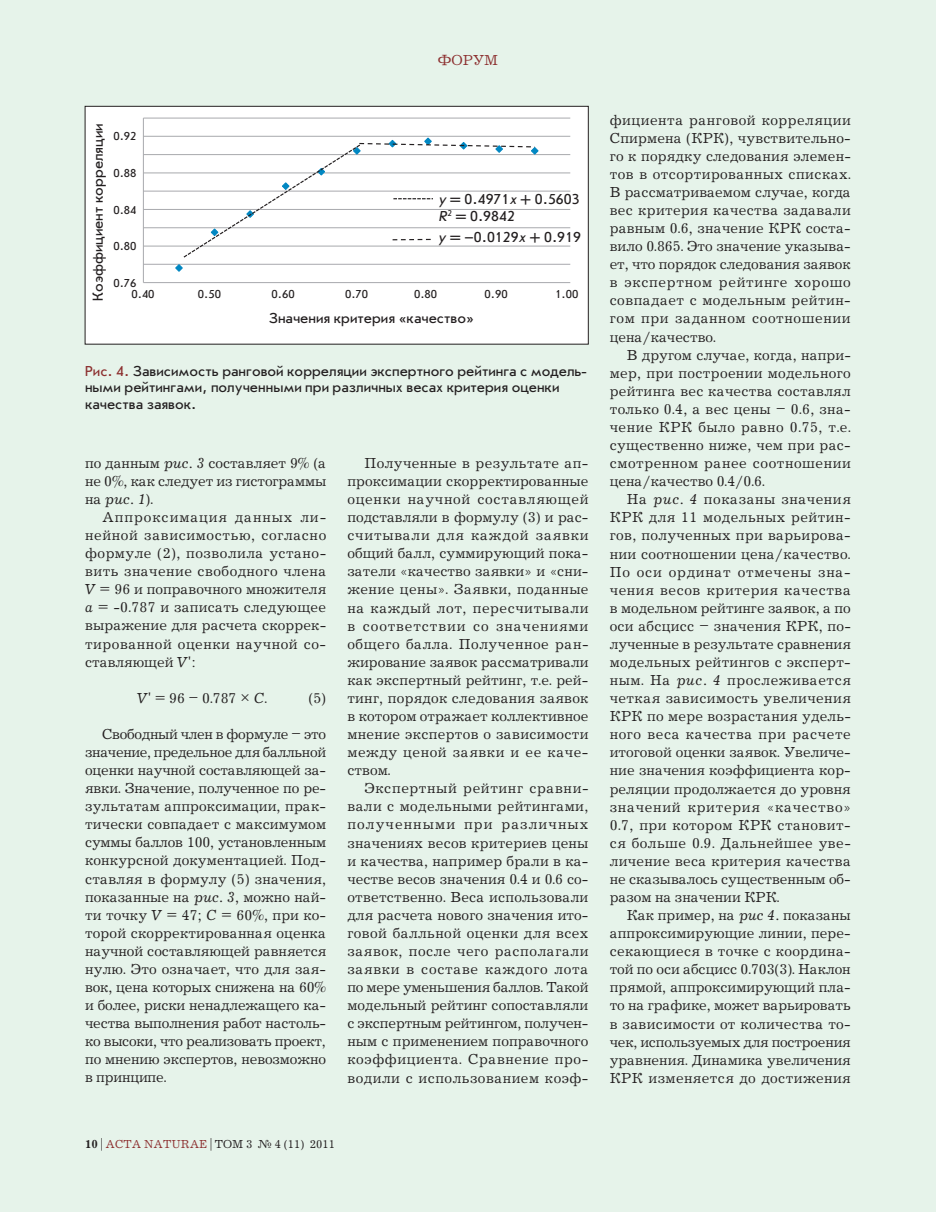
<style>
.page{position:relative;width:936px;height:1212px;background:#fff}
.page>*{position:absolute;margin:0;border:0;box-sizing:border-box;transform-origin:0 0}
.t1{font:15px/18.1px "Journal C";letter-spacing:.02em;color:#231f20;text-align:justify}
.t2{font:15px/16.5px "Journal Sans C";color:#231f20}
.t3{font:15px "Journal C";color:#8c2f2f}
.t4{font:12px "Journal Sans C";color:#231f20}
.t5{font:12px "Journal C";color:#231f20}
.s1{font-style:italic}
.s2{color:#8c2f2f}
.s3{font-family:"Newton C Pro"}
.s4{font-weight:700}
</style>
<div class="page">
<div style="left:0;top:0;width:914px;height:1212px;background:#e6f3ea"></div>
<div style="left:914px;top:0;width:21px;height:1212px;background:#e6f3ea"></div>
<div style="left:85px;top:106px;width:503px;height:238px;background:#fff"></div>
<hr style="left:143px;top:264px;width:427px;height:1px;background:#a8a9ad">
<hr style="left:143px;top:246px;width:427px;height:1px;background:#a8a9ad">
<hr style="left:143px;top:227px;width:427px;height:1px;background:#a8a9ad">
<hr style="left:143px;top:209px;width:427px;height:1px;background:#a8a9ad">
<hr style="left:143px;top:191px;width:427px;height:1px;background:#a8a9ad">
<hr style="left:143px;top:173px;width:427px;height:1px;background:#a8a9ad">
<hr style="left:143px;top:154px;width:427px;height:1px;background:#a8a9ad">
<hr style="left:143px;top:136px;width:427px;height:1px;background:#a8a9ad">
<hr style="left:143px;top:118px;width:427px;height:1px;background:#a8a9ad">
<hr style="left:143px;top:118px;width:1px;height:165px;background:#a8a9ad">
<hr style="left:143px;top:282px;width:427px;height:1px;background:#a8a9ad">
<svg style="left:175px;top:137px;width:364px;height:135px"></svg>
<div style="left:85px;top:106px;width:503px;height:238px;border:1px solid #231f20"></div>
<p class="t3" style="left:438px;top:52px;width:62px">ФОРУМ</p>
<p class="t2" style="left:90px;top:301px;width:179px;rotate:-90deg">Коэффициент корреляции</p>
<p class="t4" style="left:113px;top:130px;width:25px">0.92</p>
<p class="t4" style="left:113px;top:167px;width:25px">0.88</p>
<p class="t4" style="left:113px;top:204px;width:25px">0.84</p>
<p class="t4" style="left:113px;top:240px;width:25px">0.80</p>
<p class="t4" style="left:113px;top:277px;width:25px">0.76</p>
<p class="t2" style="left:438px;top:191px;width:142px"><span class="s1">y</span> = 0.4971<span class="s1">x</span> + 0.5603<br><span class="s1">R</span><sup>2</sup> = 0.9842</p>
<p class="t2" style="left:438px;top:229px;width:144px"><span class="s1">y</span> = –0.0129<span class="s1">x</span> + 0.919</p>
<p class="t4" style="left:131px;top:288px;width:25px">0.40</p>
<p class="t4" style="left:198px;top:288px;width:25px">0.50</p>
<p class="t4" style="left:271px;top:288px;width:25px">0.60</p>
<p class="t4" style="left:345px;top:288px;width:25px">0.70</p>
<p class="t4" style="left:414px;top:288px;width:25px">0.80</p>
<p class="t4" style="left:484px;top:288px;width:25px">0.90</p>
<p class="t4" style="left:555px;top:288px;width:25px">1.00</p>
<p class="t2" style="left:269px;top:310px;width:206px">Значения критерия «качество»</p>
<p class="t2" style="left:85px;top:363px;width:503px"><span class="s2">Рис. 4.</span> Зависимость ранговой корреляции экспертного рейтинга с модель&shy;ными рейтингами, полученными при различных весах критерия оценки качества заявок.</p>
<p class="t1" style="left:85px;top:454px;width:242px">ПО ДАННЫМ <span class="s1">рис. 3</span> СОСТАВЛЯЕТ 9% (А НЕ 0%, КАК СЛЕДУЕТ ИЗ ГИСТОГРАММЫ НА <span class="s1">рис. 1</span>).</p>
<p class="t1" style="left:85px;top:509px;width:243px;text-indent:17px">АППРОКСИМАЦИЯ ДАННЫХ ЛИ-НЕЙНОЙ ЗАВИСИМОСТЬЮ, СОГЛАСНО ФОРМУЛЕ (2), ПОЗВОЛИЛА УСТАНО-ВИТЬ ЗНАЧЕНИЕ СВОБОДНОГО ЧЛЕНА <span class="s1">V</span> = 96 И ПОПРАВОЧНОГО МНОЖИТЕЛЯ <span class="s1">а</span> = -0.787 И ЗАПИСАТЬ СЛЕДУЮЩЕЕ ВЫРАЖЕНИЕ ДЛЯ РАСЧЕТА СКОРРЕК-ТИРОВАННОЙ ОЦЕНКИ НАУЧНОЙ СО-СТАВЛЯЮЩЕЙ <span class="s1">V</span>':</p>
<p class="t1" style="left:137px;top:689px;width:132px"><span class="s1">V</span>' = 96 – 0.787 <span class="s3">×</span> <span class="s1">C</span>.</p>
<p class="t1" style="left:308px;top:689px;width:19px">(5)</p>
<p class="t1" style="left:85px;top:725px;width:243px;text-indent:17px">СВОБОДНЫЙ ЧЛЕН В ФОРМУЛЕ – ЭТО ЗНАЧЕНИЕ, ПРЕДЕЛЬНОЕ ДЛЯ БАЛЛЬНОЙ ОЦЕНКИ НАУЧНОЙ СОСТАВЛЯЮЩЕЙ ЗА-ЯВКИ. ЗНАЧЕНИЕ, ПОЛУЧЕННОЕ ПО РЕ-ЗУЛЬТАТАМ АППРОКСИМАЦИИ, ПРАК-ТИЧЕСКИ СОВПАДАЕТ С МАКСИМУМОМ СУММЫ БАЛЛОВ 100, УСТАНОВЛЕННЫМ КОНКУРСНОЙ ДОКУМЕНТАЦИЕЙ. ПОД-СТАВЛЯЯ В ФОРМУЛУ (5) ЗНАЧЕНИЯ, ПОКАЗАННЫЕ НА <span class="s1">рис. 3</span>, МОЖНО НАЙ-ТИ ТОЧКУ <span class="s1">V</span> = 47; <span class="s1">C</span> = 60%, ПРИ КО-ТОРОЙ СКОРРЕКТИРОВАННАЯ ОЦЕНКА НАУЧНОЙ СОСТАВЛЯЮЩЕЙ РАВНЯЕТСЯ НУЛЮ. ЭТО ОЗНАЧАЕТ, ЧТО ДЛЯ ЗАЯ-ВОК, ЦЕНА КОТОРЫХ СНИЖЕНА НА 60% И БОЛЕЕ, РИСКИ НЕНАДЛЕЖАЩЕГО КА-ЧЕСТВА ВЫПОЛНЕНИЯ РАБОТ НАСТОЛЬ-КО ВЫСОКИ, ЧТО РЕАЛИЗОВАТЬ ПРОЕКТ, ПО МНЕНИЮ ЭКСПЕРТОВ, НЕВОЗМОЖНО В ПРИНЦИПЕ.</p>
<p class="t1" style="left:347px;top:454px;width:243px;text-indent:17px">ПОЛУЧЕННЫЕ В РЕЗУЛЬТАТЕ АП-ПРОКСИМАЦИИ СКОРРЕКТИРОВАННЫЕ ОЦЕНКИ НАУЧНОЙ СОСТАВЛЯЮЩЕЙ ПОДСТАВЛЯЛИ В ФОРМУЛУ (3) И РАС-СЧИТЫВАЛИ ДЛЯ КАЖДОЙ ЗАЯВКИ ОБЩИЙ БАЛЛ, СУММИРУЮЩИЙ ПОКА-ЗАТЕЛИ «КАЧЕСТВО ЗАЯВКИ» И «СНИ-ЖЕНИЕ ЦЕНЫ». ЗАЯВКИ, ПОДАННЫЕ НА КАЖДЫЙ ЛОТ, ПЕРЕСЧИТЫВАЛИ В СООТВЕТСТВИИ СО ЗНАЧЕНИЯМИ ОБЩЕГО БАЛЛА. ПОЛУЧЕННОЕ РАН-ЖИРОВАНИЕ ЗАЯВОК РАССМАТРИВАЛИ КАК ЭКСПЕРТНЫЙ РЕЙТИНГ, Т.Е. РЕЙ-ТИНГ, ПОРЯДОК СЛЕДОВАНИЯ ЗАЯВОК В КОТОРОМ ОТРАЖАЕТ КОЛЛЕКТИВНОЕ МНЕНИЕ ЭКСПЕРТОВ О ЗАВИСИМОСТИ МЕЖДУ ЦЕНОЙ ЗАЯВКИ И ЕЕ КАЧЕ-СТВОМ.</p>
<p class="t1" style="left:347px;top:780px;width:243px;text-indent:17px">ЭКСПЕРТНЫЙ РЕЙТИНГ СРАВНИ-ВАЛИ С МОДЕЛЬНЫМИ РЕЙТИНГАМИ, ПОЛУЧЕННЫМИ ПРИ РАЗЛИЧНЫХ ЗНАЧЕНИЯХ ВЕСОВ КРИТЕРИЕВ ЦЕНЫ И КАЧЕСТВА, НАПРИМЕР БРАЛИ В КА-ЧЕСТВЕ ВЕСОВ ЗНАЧЕНИЯ 0.4 И 0.6 СО-ОТВЕТСТВЕННО. ВЕСА ИСПОЛЬЗОВАЛИ ДЛЯ РАСЧЕТА НОВОГО ЗНАЧЕНИЯ ИТО-ГОВОЙ БАЛЛЬНОЙ ОЦЕНКИ ДЛЯ ВСЕХ ЗАЯВОК, ПОСЛЕ ЧЕГО РАСПОЛАГАЛИ ЗАЯВКИ В СОСТАВЕ КАЖДОГО ЛОТА ПО МЕРЕ УМЕНЬШЕНИЯ БАЛЛОВ. ТАКОЙ МОДЕЛЬНЫЙ РЕЙТИНГ СОПОСТАВЛЯЛИ С ЭКСПЕРТНЫМ РЕЙТИНГОМ, ПОЛУЧЕН-НЫМ С ПРИМЕНЕНИЕМ ПОПРАВОЧНОГО КОЭФФИЦИЕНТА. СРАВНЕНИЕ ПРО-ВОДИЛИ С ИСПОЛЬЗОВАНИЕМ КОЭФ-</p>
<p class="t5" style="left:85px;top:1137px;width:251px"><span class="s4">10</span> | <span class="s2">ACTA NATURAE</span> | ТОМ 3 № 4 (11) 2011</p>
<p class="t1" style="left:609px;top:111px;width:243px">ФИЦИЕНТА РАНГОВОЙ КОРРЕЛЯЦИИ СПИРМЕНА (КРК), ЧУВСТВИТЕЛЬНО-ГО К ПОРЯДКУ СЛЕДОВАНИЯ ЭЛЕМЕН-ТОВ В ОТСОРТИРОВАННЫХ СПИСКАХ.<br>В РАССМАТРИВАЕМОМ СЛУЧАЕ, КОГДА ВЕС КРИТЕРИЯ КАЧЕСТВА ЗАДАВАЛИ РАВНЫМ 0.6, ЗНАЧЕНИЕ КРК СОСТА-ВИЛО 0.865. ЭТО ЗНАЧЕНИЕ УКАЗЫВА-ЕТ, ЧТО ПОРЯДОК СЛЕДОВАНИЯ ЗАЯВОК В ЭКСПЕРТНОМ РЕЙТИНГЕ ХОРОШО СОВПАДАЕТ С МОДЕЛЬНЫМ РЕЙТИН-ГОМ ПРИ ЗАДАННОМ СООТНОШЕНИИ ЦЕНА/КАЧЕСТВО.</p>
<p class="t1" style="left:609px;top:346px;width:243px;text-indent:17px">В ДРУГОМ СЛУЧАЕ, КОГДА, НАПРИ-МЕР, ПРИ ПОСТРОЕНИИ МОДЕЛЬНОГО РЕЙТИНГА ВЕС КАЧЕСТВА СОСТАВЛЯЛ ТОЛЬКО 0.4, А ВЕС ЦЕНЫ – 0.6, ЗНА-ЧЕНИЕ КРК БЫЛО РАВНО 0.75, Т.Е.<br>СУЩЕСТВЕННО НИЖЕ, ЧЕМ ПРИ РАС-СМОТРЕННОМ РАНЕЕ СООТНОШЕНИИ ЦЕНА/КАЧЕСТВО 0.4/0.6.</p>
<p class="t1" style="left:609px;top:491px;width:243px;text-indent:17px">НА <span class="s1">рис. 4</span> ПОКАЗАНЫ ЗНАЧЕНИЯ КРК ДЛЯ 11 МОДЕЛЬНЫХ РЕЙТИН-ГОВ, ПОЛУЧЕННЫХ ПРИ ВАРЬИРОВА-НИИ СООТНОШЕНИИ ЦЕНА/КАЧЕСТВО.<br>ПО ОСИ ОРДИНАТ ОТМЕЧЕНЫ ЗНА-ЧЕНИЯ ВЕСОВ КРИТЕРИЯ КАЧЕСТВА В МОДЕЛЬНОМ РЕЙТИНГЕ ЗАЯВОК, А ПО ОСИ АБСЦИСС – ЗНАЧЕНИЯ КРК, ПО-ЛУЧЕННЫЕ В РЕЗУЛЬТАТЕ СРАВНЕНИЯ МОДЕЛЬНЫХ РЕЙТИНГОВ С ЭКСПЕРТ-НЫМ. НА <span class="s1">рис. 4</span> ПРОСЛЕЖИВАЕТСЯ ЧЕТКАЯ ЗАВИСИМОСТЬ УВЕЛИЧЕНИЯ КРК ПО МЕРЕ ВОЗРАСТАНИЯ УДЕЛЬ-НОГО ВЕСА КАЧЕСТВА ПРИ РАСЧЕТЕ ИТОГОВОЙ ОЦЕНКИ ЗАЯВОК. УВЕЛИЧЕ-НИЕ ЗНАЧЕНИЯ КОЭФФИЦИЕНТА КОР-РЕЛЯЦИИ ПРОДОЛЖАЕТСЯ ДО УРОВНЯ ЗНАЧЕНИЙ КРИТЕРИЯ «КАЧЕСТВО» 0.7, ПРИ КОТОРОМ КРК СТАНОВИТ-СЯ БОЛЬШЕ 0.9. ДАЛЬНЕЙШЕЕ УВЕ-ЛИЧЕНИЕ ВЕСА КРИТЕРИЯ КАЧЕСТВА НЕ СКАЗЫВАЛОСЬ СУЩЕСТВЕННЫМ ОБ-РАЗОМ НА ЗНАЧЕНИИ КРК.</p>
<p class="t1" style="left:609px;top:907px;width:242px;text-indent:17px">КАК ПРИМЕР, НА <span class="s1">рис 4.</span> ПОКАЗАНЫ АППРОКСИМИРУЮЩИЕ ЛИНИИ, ПЕРЕ-СЕКАЮЩИЕСЯ В ТОЧКЕ С КООРДИНА-ТОЙ ПО ОСИ АБСЦИСС 0.703(3). НАКЛОН ПРЯМОЙ, АППРОКСИМИРУЮЩИЙ ПЛА-ТО НА ГРАФИКЕ, МОЖЕТ ВАРЬИРОВАТЬ В ЗАВИСИМОСТИ ОТ КОЛИЧЕСТВА ТО-ЧЕК, ИСПОЛЬЗУЕМЫХ ДЛЯ ПОСТРОЕНИЯ УРАВНЕНИЯ. ДИНАМИКА УВЕЛИЧЕНИЯ КРК ИЗМЕНЯЕТСЯ ДО ДОСТИЖЕНИЯ</p>
</div>
